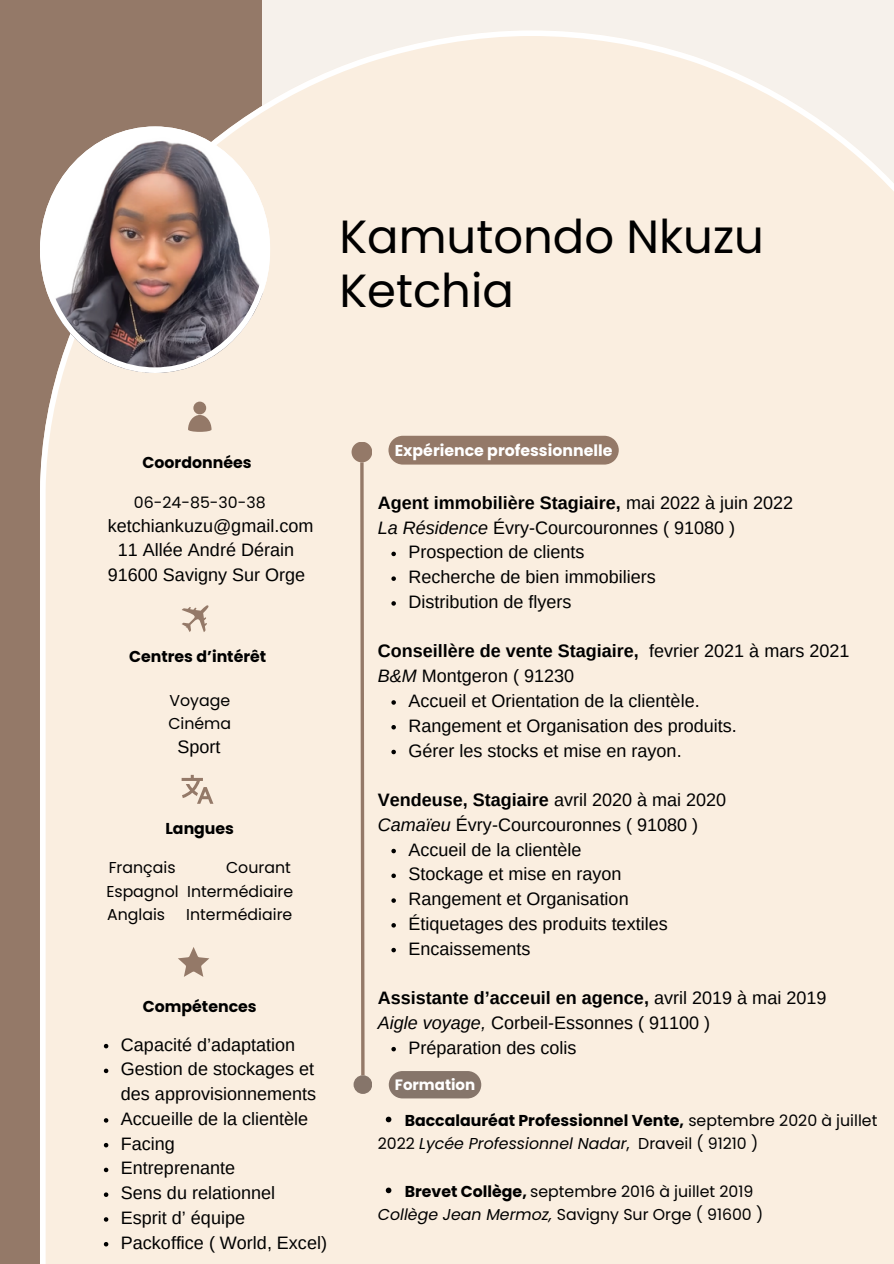
<style>
.page{position:relative;width:894px;height:1264px;background:#fff}
.page>*{position:absolute;margin:0;border:0;box-sizing:border-box;transform-origin:0 0}
.t1{font:46.5px/54px "Poppins";color:#000}
.t2{font:18px/24.8px "Arimo";color:#000}
.t3{font:700 18px "Arimo";color:#000}
.t4{font:15.75px/23.7px "Poppins";color:#000}
.t5{font:700 15.75px "Poppins";color:#000}
.t6{font:italic 15.75px "Poppins";color:#000}
.t7{font:700 15.75px "Poppins";color:#fff}
.t8{font:700 15px "Poppins";color:#fff}
.s1{font-weight:700}
.s2{font-style:italic}
.s3{font-weight:400}
.s4{font-style:normal}
</style>
<div class="page">
<div style="left:0;top:0;width:262px;height:1263px;background:#947968"></div>
<div style="left:40px;top:30px;width:853px;height:1233px;background:#faeee0"></div>
<svg style="left:40px;top:126px;width:229px;height:247px;background:#a79793"></svg>
<svg style="left:358px;top:461px;width:8px;height:615px;background:#cebcad"></svg>
<div style="left:351px;top:441px;width:21px;height:21px;background:#947968;border-radius:50%"></div>
<div style="left:353px;top:1075px;width:19px;height:18px;background:#86756a;border-radius:50%"></div>
<svg style="left:188px;top:401px;width:23px;height:31px"></svg>
<svg style="left:181px;top:604px;width:28px;height:28px"></svg>
<svg style="left:181px;top:774px;width:32px;height:29px"></svg>
<svg style="left:178px;top:946px;width:31px;height:30px"></svg>
<svg style="left:391px;top:551px;width:5px;height:5px"></svg>
<svg style="left:391px;top:576px;width:5px;height:5px"></svg>
<svg style="left:391px;top:601px;width:5px;height:4px"></svg>
<svg style="left:391px;top:700px;width:5px;height:4px"></svg>
<svg style="left:391px;top:725px;width:5px;height:4px"></svg>
<svg style="left:391px;top:749px;width:5px;height:5px"></svg>
<svg style="left:391px;top:848px;width:5px;height:5px"></svg>
<svg style="left:391px;top:873px;width:5px;height:5px"></svg>
<svg style="left:391px;top:898px;width:5px;height:4px"></svg>
<svg style="left:391px;top:923px;width:5px;height:4px"></svg>
<svg style="left:391px;top:947px;width:5px;height:5px"></svg>
<svg style="left:391px;top:1046px;width:5px;height:5px"></svg>
<svg style="left:385px;top:1116px;width:6px;height:6px"></svg>
<svg style="left:385px;top:1187px;width:6px;height:6px"></svg>
<svg style="left:104px;top:1043px;width:4px;height:5px"></svg>
<svg style="left:104px;top:1068px;width:4px;height:5px"></svg>
<svg style="left:104px;top:1118px;width:4px;height:4px"></svg>
<svg style="left:104px;top:1142px;width:4px;height:5px"></svg>
<svg style="left:104px;top:1167px;width:4px;height:5px"></svg>
<svg style="left:104px;top:1192px;width:4px;height:4px"></svg>
<svg style="left:104px;top:1217px;width:4px;height:4px"></svg>
<svg style="left:104px;top:1241px;width:4px;height:5px"></svg>
<div style="left:388px;top:436px;width:230px;height:28px;background:#947968"></div>
<div style="left:388px;top:1071px;width:93px;height:27px;background:#86756a;border-radius:14px"></div>
<h1 class="t1" style="left:339px;top:210px;width:426px">Kamutondo Nkuzu<br>Ketchia</h1>
<p class="t5" style="left:142px;top:451px;width:110px">Coordonnées</p>
<p class="t4" style="left:134px;top:490px;width:133px">06-24-85-30-38</p>
<p class="t2" style="left:108px;top:513px;width:207px;text-align:center">ketchiankuzu@gmail.com<br>11 Allée André Dérain<br>91600 Savigny Sur Orge</p>
<p class="t5" style="left:129px;top:645px;width:139px">Centres d’intérêt</p>
<p class="t4" style="left:169px;top:688px;width:62px">Voyage</p>
<p class="t4" style="left:168px;top:712px;width:64px">Cinéma</p>
<p class="t2" style="left:177px;top:734px;width:44px">Sport</p>
<p class="t5" style="left:165px;top:817px;width:70px">Langues</p>
<p class="t4" style="left:109px;top:855px;width:68px">Français</p>
<p class="t4" style="left:226px;top:855px;width:66px">Courant</p>
<p class="t4" style="left:106px;top:879px;width:188px">Espagnol Intermédiaire<br>Anglais</p>
<p class="t4" style="left:186px;top:903px;width:107px">Intermédiaire</p>
<p class="t5" style="left:143px;top:995px;width:115px">Compétences</p>
<h3 class="t2" style="left:121px;top:1031px;width:176px">Capacité d’adaptation</h3>
<h2 class="t2" style="left:121px;top:1056px;width:197px">Gestion de stockages et des approvisionnements</h2>
<p class="t2" style="left:121px;top:1106px;width:188px">Accueille de la clientèle</p>
<p class="t2" style="left:121px;top:1130px;width:55px">Facing</p>
<p class="t2" style="left:121px;top:1155px;width:116px">Entreprenante</p>
<h2 class="t2" style="left:121px;top:1180px;width:156px">Sens du relationnel</h2>
<p class="t2" style="left:121px;top:1205px;width:125px">Esprit d’ équipe</p>
<p class="t2" style="left:121px;top:1229px;width:207px">Packoffice ( World, Excel)</p>
<p class="t7" style="left:394px;top:439px;width:219px">Expérience professionnelle</p>
<p class="t2" style="left:378px;top:490px;width:417px"><span class="s1">Agent immobilière Stagiaire,</span> mai 2022 à juin 2022<br><span class="s2">La Résidence</span> Évry-Courcouronnes ( 91080 )</p>
<h3 class="t2" style="left:408px;top:540px;width:177px">Prospection de clients</h3>
<h2 class="t2" style="left:408px;top:564px;width:249px">Recherche de bien immobiliers</h2>
<p class="t2" style="left:408px;top:589px;width:164px">Distribution de flyers</p>
<h3 class="t2" style="left:378px;top:639px;width:473px"><span class="s1">Conseillère de vente Stagiaire,</span> fevrier 2021 à mars 2021<br><span class="s2">B&amp;M</span> Montgeron ( 91230</h3>
<p class="t2" style="left:408px;top:688px;width:329px">Accueil et Orientation de la clientèle.<br>Rangement et Organisation des produits.<br>Gérer les stocks et mise en rayon.</p>
<p class="t3" style="left:378px;top:789px;width:350px">Vendeuse, Stagiaire <span class="s3">avril 2020 à mai 2020</span></p>
<p class="t2" style="left:408px;top:812px;width:291px;text-indent:-31px"><span class="s2">Camaïeu</span> Évry-Courcouronnes ( 91080 )<br>Accueil de la clientèle<br>Stockage et mise en rayon</p>
<p class="t2" style="left:408px;top:886px;width:221px">Rangement et Organisation</p>
<p class="t2" style="left:408px;top:911px;width:260px">Étiquetages des produits textiles</p>
<h3 class="t2" style="left:408px;top:936px;width:124px">Encaissements</h3>
<p class="t2" style="left:378px;top:985px;width:450px"><span class="s1">Assistante d’acceuil en agence,</span> avril 2019 à mai 2019<br><span class="s2">Aigle voyage,</span> Corbeil-Essonnes ( 91100 )</p>
<p class="t2" style="left:408px;top:1035px;width:169px">Préparation des colis</p>
<h2 class="t8" style="left:394px;top:1074px;width:82px">Formation</h2>
<p class="t5" style="left:404px;top:1109px;width:474px">Baccalauréat Professionnel Vente, <span class="s3">septembre 2020 à juillet</span></p>
<p class="t6" style="left:378px;top:1132px;width:381px"><span class="s4">2022</span> Lycée Professionnel Nadar<span class="s4">, Draveil ( 91210 )</span></p>
<h3 class="t4" style="left:404px;top:1179px;width:350px"><span class="s1">Brevet Collège,</span> septembre 2016 à juillet 2019</h3>
<p class="t4" style="left:378px;top:1202px;width:387px"><span class="s2">Collège Jean Mermoz,</span> Savigny Sur Orge ( 91600 )</p>
</div>
